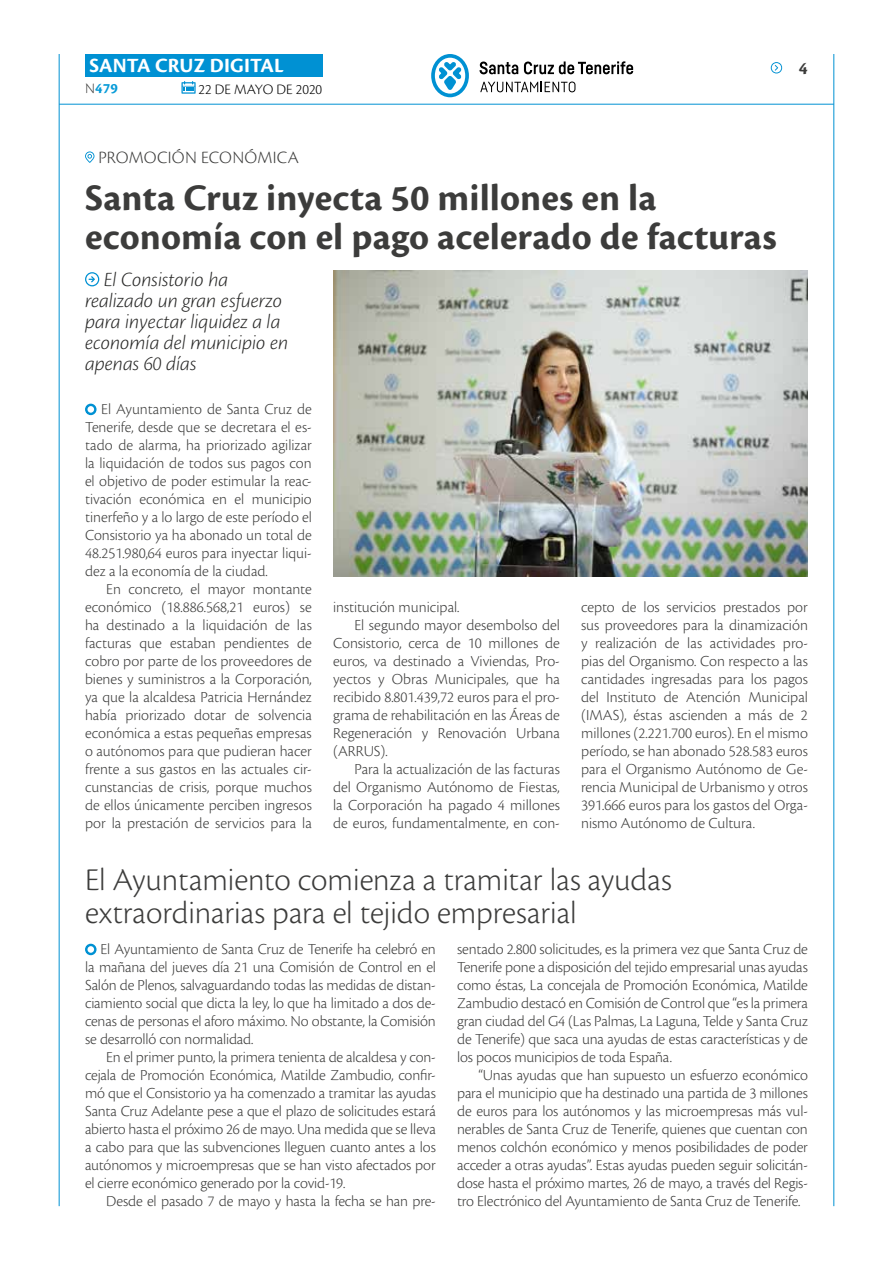
<style>
.page{position:relative;width:893px;height:1263px;background:#fff}
.page>*{position:absolute;margin:0;border:0;box-sizing:border-box;transform-origin:0 0}
.t1{font:700 39px/39px "Cronos Pro";letter-spacing:.005em;color:#3c3c3b}
.t2{font:300 33px/33px "Cronos Pro";color:#3c3c3b}
.t3{font:italic 300 21px/21px "Cronos Pro";letter-spacing:-.005em;color:#282827}
.t4{font:700 21px "Cronos Pro";letter-spacing:.005em;color:#fff}
.t5{font:300 18px "Cronos Pro";letter-spacing:.01em;color:#3c3c3b}
.t6{font:700 18px "Cronos Pro";color:#3c3c3b}
.t7{font:300 15.9px/18px "Cronos Pro";letter-spacing:-.005em;color:#3c3c3b;text-align:justify}
.t8{font:300 15px "Cronos Pro";color:#000}
.t9{font:700 15px "Cronos Pro";color:#079bd8}
.s1{font-weight:300;color:#3c3c3b}
</style>
<div class="page">
<hr style="left:59px;top:104px;width:775px;height:1px;background:#0091d3">
<div style="left:85px;top:54px;width:238px;height:23px;background:#0091d3"></div>
<svg style="left:181px;top:81px;width:15px;height:13px"></svg>
<hr style="left:59px;top:54px;width:1px;height:1152px;background:#0091d3">
<hr style="left:833px;top:54px;width:1px;height:1152px;background:#0091d3">
<svg style="left:771px;top:62px;width:12px;height:11px"></svg>
<svg style="left:431px;top:54px;width:38px;height:43px"></svg>
<svg style="left:480px;top:62px;width:38px;height:12px"></svg>
<svg style="left:524px;top:61px;width:109px;height:13px"></svg>
<svg style="left:480px;top:82px;width:95px;height:10px"></svg>
<svg style="left:85px;top:403px;width:12px;height:13px"></svg>
<svg style="left:85px;top:272px;width:14px;height:14px"></svg>
<img style="left:333px;top:270px;width:475px;height:306px">
<svg style="left:85px;top:943px;width:12px;height:13px"></svg>
<svg style="left:85px;top:151px;width:9px;height:12px"></svg>
<h3 class="t4" style="left:89px;top:53px;width:196px">SANTA CRUZ DIGITAL</h3>
<p class="t9" style="left:85px;top:80px;width:34px"><span class="s1">N</span>479</p>
<p class="t8" style="left:199px;top:80px;width:125px">22 DE MAYO DE 2020</p>
<p class="t5" style="left:98px;top:147px;width:202px">PROMOCIÓN ECONÓMICA</p>
<h1 class="t1" style="left:85px;top:179px;width:693px">Santa Cruz inyecta 50 millones en la economía con el pago acelerado de facturas</h1>
<h3 class="t3" style="left:85px;top:269px;width:205px;text-indent:19px">El Consistorio ha realizado un gran esfuerzo para inyectar liquidez a la economía del municipio en apenas 60 días</h3>
<p class="t6" style="left:799px;top:58px;width:10px">4</p>
<p class="t7" style="left:85px;top:400px;width:228px;text-indent:16px">El Ayuntamiento de Santa Cruz de Tenerife, desde que se decretara el es&shy;tado de alarma, ha priorizado agilizar la liquidación de todos sus pagos con el objetivo de poder estimular la reac&shy;tivación económica en el municipio tinerfeño y a lo largo de este período el Consistorio ya ha abonado un total de 48.251.980,64 euros para inyectar liqui&shy;dez a la economía de la ciudad.</p>
<p class="t7" style="left:85px;top:580px;width:228px;text-indent:21px">En concreto, el mayor montante económico (18.886.568,21 euros) se ha destinado a la liquidación de las facturas que estaban pendientes de cobro por parte de los proveedores de bienes y suministros a la Corporación, ya que la alcaldesa Patricia Hernández había priorizado dotar de solvencia económica a estas pequeñas empresas o autónomos para que pudieran hacer frente a sus gastos en las actuales cir&shy;cunstancias de crisis, porque muchos de ellos únicamente perciben ingresos por la prestación de servicios para la</p>
<p class="t7" style="left:333px;top:598px;width:128px">institución municipal.</p>
<p class="t7" style="left:354px;top:616px;width:207px">El segundo mayor desembolso del</p>
<p class="t7" style="left:333px;top:634px;width:228px">Consistorio, cerca de 10 millones de</p>
<p class="t7" style="left:333px;top:652px;width:228px">euros, va destinado a Viviendas, Pro-</p>
<p class="t7" style="left:333px;top:670px;width:228px">yectos y Obras Municipales, que ha</p>
<p class="t7" style="left:333px;top:688px;width:228px">recibido 8.801.439,72 euros para el pro-</p>
<p class="t7" style="left:333px;top:706px;width:228px">grama de rehabilitación en las Áreas de</p>
<p class="t7" style="left:333px;top:724px;width:228px">Regeneración y Renovación Urbana</p>
<p class="t7" style="left:333px;top:742px;width:56px">(ARRUS).</p>
<p class="t7" style="left:354px;top:760px;width:207px">Para la actualización de las facturas</p>
<p class="t7" style="left:333px;top:778px;width:228px">del Organismo Autónomo de Fiestas,</p>
<p class="t7" style="left:333px;top:796px;width:228px">la Corporación ha pagado 4 millones</p>
<p class="t7" style="left:333px;top:814px;width:228px">de euros, fundamentalmente, en con-</p>
<p class="t7" style="left:581px;top:598px;width:228px">cepto de los servicios prestados por sus proveedores para la dinamización y realización de las actividades pro&shy;pias del Organismo. Con respecto a las cantidades ingresadas para los pagos del Instituto de Atención Municipal (IMAS), éstas ascienden a más de 2 millones (2.221.700 euros). En el mismo período, se han abonado 528.583 euros para el Organismo Autónomo de Ge&shy;rencia Municipal de Urbanismo y otros 391.666 euros para los gastos del Orga&shy;nismo Autónomo de Cultura.</p>
<h2 class="t2" style="left:85px;top:863px;width:588px">El Ayuntamiento comienza a tramitar las ayudas extraordinarias para el tejido empresarial</h2>
<p class="t7" style="left:85px;top:940px;width:352px;text-indent:16px">El Ayuntamiento de Santa Cruz de Tenerife ha celebró en la mañana del jueves día 21 una Comisión de Control en el Salón de Plenos, salvaguardando todas las medidas de distan&shy;ciamiento social que dicta la ley, lo que ha limitado a dos de&shy;cenas de personas el aforo máximo. No obstante, la Comisión se desarrolló con normalidad.</p>
<p class="t7" style="left:85px;top:1048px;width:352px;text-indent:21px">En el primer punto, la primera tenienta de alcaldesa y con&shy;cejala de Promoción Económica, Matilde Zambudio, confir&shy;mó que el Consistorio ya ha comenzado a tramitar las ayudas Santa Cruz Adelante pese a que el plazo de solicitudes estará abierto hasta el próximo 26 de mayo. Una medida que se lleva a cabo para que las subvenciones lleguen cuanto antes a los autónomos y microempresas que se han visto afectados por el cierre económico generado por la covid-19.</p>
<p class="t7" style="left:106px;top:1192px;width:331px">Desde el pasado 7 de mayo y hasta la fecha se han pre-</p>
<p class="t7" style="left:457px;top:940px;width:352px">sentado 2.800 solicitudes, es la primera vez que Santa Cruz de Tenerife pone a disposición del tejido empresarial unas ayudas como éstas, La concejala de Promoción Económica, Matilde Zambudio destacó en Comisión de Control que “es la primera gran ciudad del G4 (Las Palmas, La Laguna, Telde y Santa Cruz de Tenerife) que saca una ayudas de estas características y de los pocos municipios de toda España.</p>
<p class="t7" style="left:457px;top:1066px;width:352px;text-indent:21px">“Unas ayudas que han supuesto un esfuerzo económico para el municipio que ha destinado una partida de 3 millones de euros para los autónomos y las microempresas más vul&shy;nerables de Santa Cruz de Tenerife, quienes que cuentan con menos colchón económico y menos posibilidades de poder acceder a otras ayudas”. Estas ayudas pueden seguir solicitán&shy;dose hasta el próximo martes, 26 de mayo, a través del Regis&shy;tro Electrónico del Ayuntamiento de Santa Cruz de Tenerife.</p>
</div>
